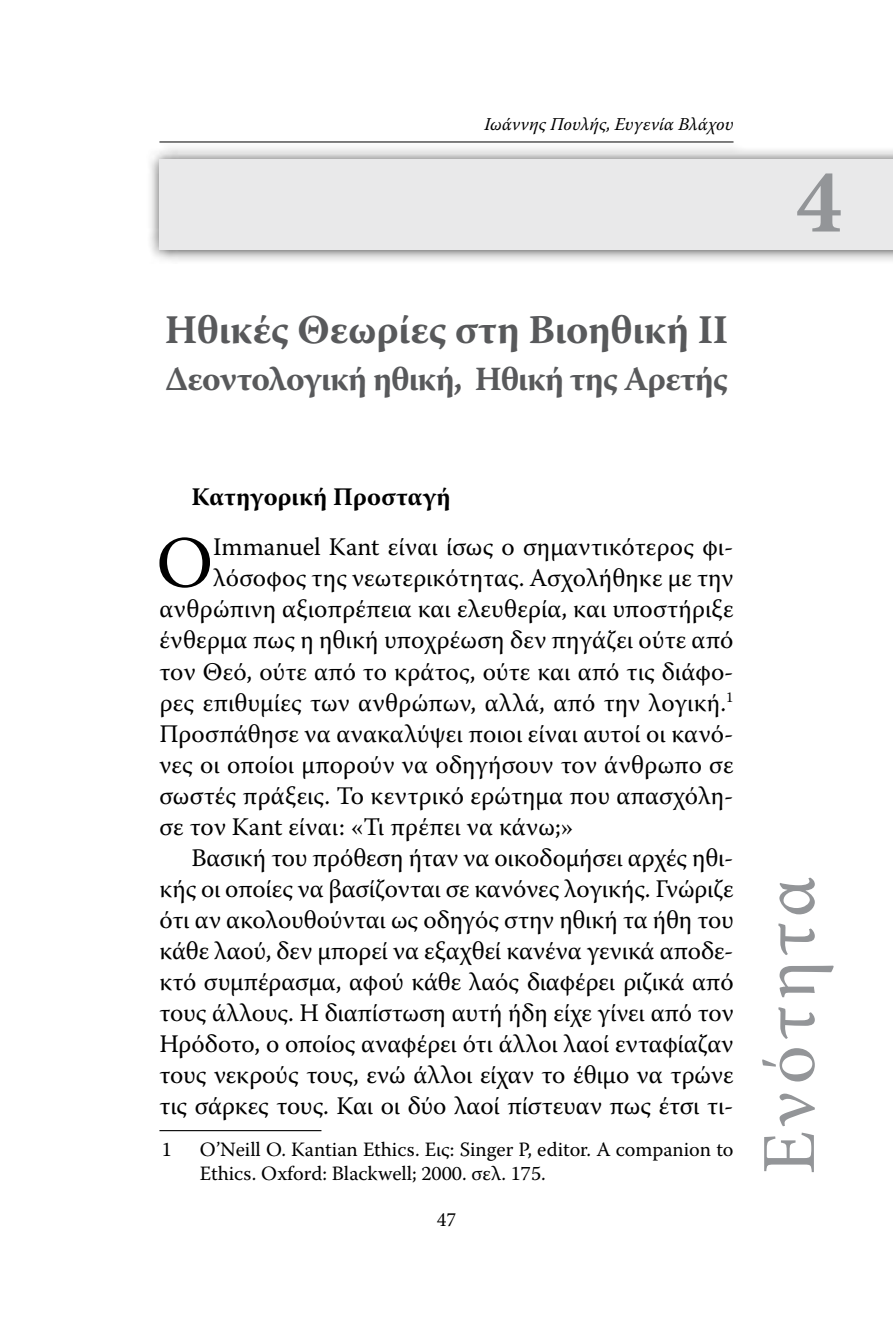
<style>
.page{position:relative;width:893px;height:1340px;background:#fff}
.page>*{position:absolute;margin:0;border:0;box-sizing:border-box;transform-origin:0 0}
.t1{font:700 92.25px "Minion Pro";color:#939598}
.t2{font:76.5px "Minion Pro";letter-spacing:.065em;color:#939598}
.t3{font:72.23px "Warnock Pro";color:#000}
.t4{font:700 40.5px "Warnock Pro";letter-spacing:-.01em;color:#58595b}
.t5{font:700 33.75px "Warnock Pro";letter-spacing:-.03em;color:#58595b}
.t6{font:25.2px "Warnock Pro";color:#000}
.t7{font:700 25.2px "Warnock Pro";color:#000}
.t8{font:20.25px/24.3px "Warnock Pro";color:#000}
.t9{font:20.25px "Minion Pro";color:#000}
.t10{font:italic 18px "Warnock Pro";color:#000}
</style>
<div class="page">
<hr style="left:159px;top:142px;width:574px;height:1px;background:#000">
<div style="left:146px;top:145px;width:747px;height:119px;background:#000;opacity:.75"></div>
<div style="left:159px;top:159px;width:734px;height:91px;background:#e9e9ea"></div>
<hr style="left:159px;top:1130px;width:162px;height:1px;background:#000">
<p class="t10" style="left:484px;top:113px;width:251px">Ιωάννης Πουλής, Ευγενία Βλάχου</p>
<h3 class="t4" style="left:165px;top:305px;width:565px">Ηθικές Θεωρίες στη Βιοηθική ΙΙ</h3>
<h3 class="t5" style="left:165px;top:359px;width:565px">Δεοντολογική ηθική, Ηθική της Αρετής</h3>
<h1 class="t1" style="left:796px;top:137px;width:48px">4</h1>
<p class="t7" style="left:191px;top:481px;width:261px">Κατηγορική Προσταγή</p>
<h3 class="t3" style="left:156px;top:519px;width:58px">Ο</h3>
<p class="t6" style="left:213px;top:532px;width:522px">Immanuel Kant είναι ίσως ο σημαντικότερος φι-</p>
<p class="t6" style="left:213px;top:563px;width:522px">λόσοφος της νεωτερικότητας. Ασχολήθηκε με την</p>
<p class="t6" style="left:159px;top:594px;width:576px">ανθρώπινη αξιοπρέπεια και ελευθερία, και υποστήριξε</p>
<p class="t6" style="left:159px;top:625px;width:576px">ένθερμα πως η ηθική υποχρέωση δεν πηγάζει ούτε από</p>
<p class="t6" style="left:159px;top:656px;width:576px">τον Θεό, ούτε από το κράτος, ούτε και από τις διάφο-</p>
<p class="t6" style="left:159px;top:687px;width:576px">ρες επιθυμίες των ανθρώπων, αλλά, από την λογική.<sup>1</sup></p>
<p class="t6" style="left:159px;top:718px;width:576px">Προσπάθησε να ανακαλύψει ποιοι είναι αυτοί οι κανό-</p>
<p class="t6" style="left:159px;top:749px;width:576px">νες οι οποίοι μπορούν να οδηγήσουν τον άνθρωπο σε</p>
<p class="t6" style="left:159px;top:780px;width:576px">σωστές πράξεις. Το κεντρικό ερώτημα που απασχόλη-</p>
<p class="t6" style="left:159px;top:811px;width:415px">σε τον Kant είναι: «Τι πρέπει να κάνω;»</p>
<p class="t6" style="left:191px;top:842px;width:544px">Βασική του πρόθεση ήταν να οικοδομήσει αρχές ηθι-</p>
<p class="t6" style="left:159px;top:873px;width:576px">κής οι οποίες να βασίζονται σε κανόνες λογικής. Γνώριζε</p>
<p class="t6" style="left:159px;top:904px;width:576px">ότι αν ακολουθούνται ως οδηγός στην ηθική τα ήθη του</p>
<p class="t6" style="left:159px;top:935px;width:576px">κάθε λαού, δεν μπορεί να εξαχθεί κανένα γενικά αποδε-</p>
<p class="t6" style="left:159px;top:966px;width:576px">κτό συμπέρασμα, αφού κάθε λαός διαφέρει ριζικά από</p>
<p class="t6" style="left:159px;top:997px;width:576px">τους άλλους. Η διαπίστωση αυτή ήδη είχε γίνει από τον</p>
<p class="t6" style="left:159px;top:1028px;width:575px">Ηρόδοτο, ο οποίος αναφέρει ότι άλλοι λαοί ενταφίαζαν</p>
<p class="t6" style="left:159px;top:1059px;width:576px">τους νεκρούς τους, ενώ άλλοι είχαν το έθιμο να τρώνε</p>
<p class="t6" style="left:159px;top:1090px;width:576px">τις σάρκες τους. Και οι δύο λαοί πίστευαν πως έτσι τι-</p>
<p class="t8" style="left:162px;top:1136px;width:12px">1</p>
<p class="t8" style="left:200px;top:1136px;width:535px">O’Neill O. Kantian Ethics. Εις: Singer P, editor. A companion to<br>Ethics. Oxford: Blackwell; 2000. σελ. 175.</p>
<p class="t9" style="left:437px;top:1205px;width:21px">47</p>
<h2 class="t2" style="left:738px;top:1174px;width:299px;rotate:-90deg">Ενότητα</h2>
</div>
